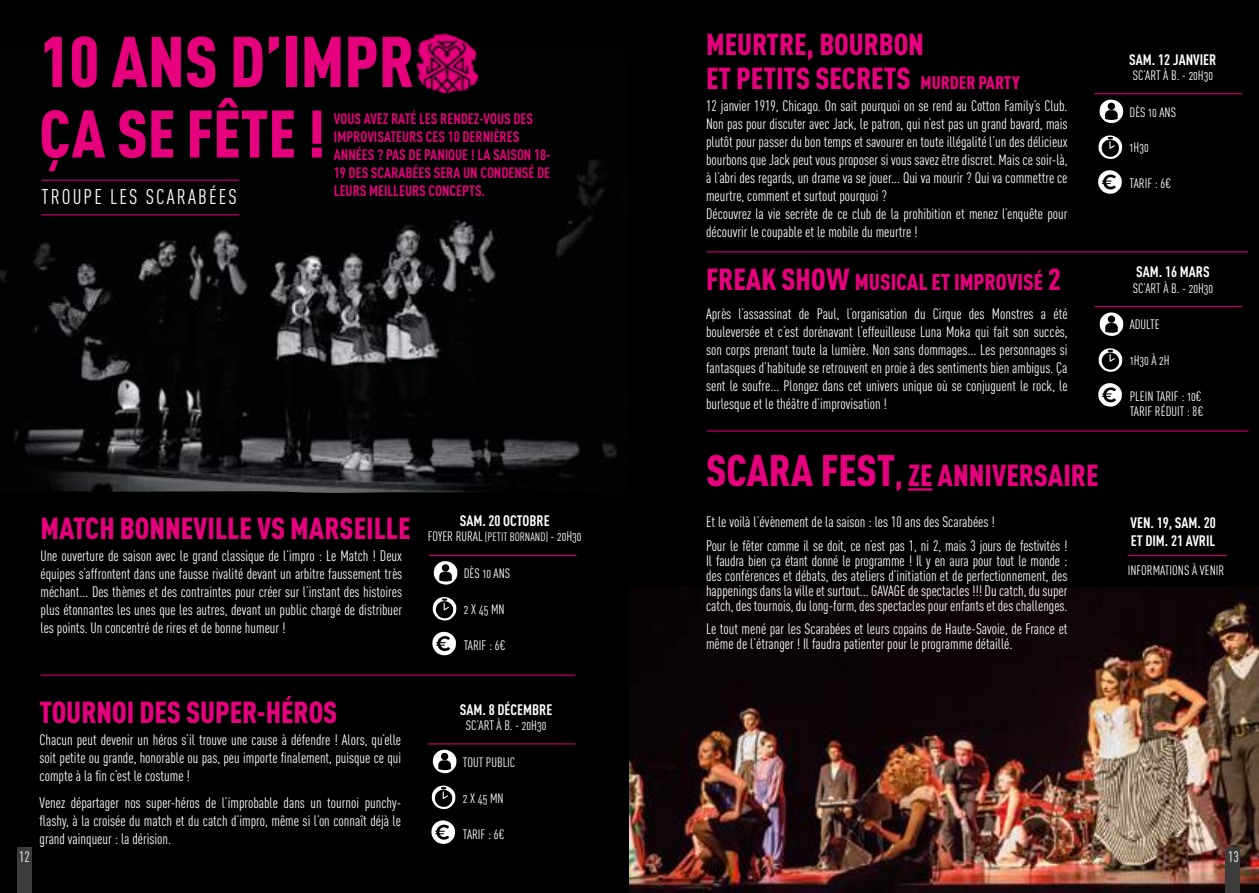
<style>
.page{position:relative;width:1259px;height:893px;background:#000}
.page>*{position:absolute;margin:0;border:0;box-sizing:border-box;transform-origin:0 0}
.t1{font:900 70.5px "DIN Cond";color:#e6007d}
.t2{font:900 66px "DIN Cond";color:#e6007d}
.t3{font:900 30px/34px "DIN Cond";color:#e6007d}
.t4{font:900 22.5px "DIN Cond";color:#e6007d}
.t5{font:21px "DIN Cond Regular Alternate";letter-spacing:.1em;color:#fff}
.t6{font:15px/18px "DIN Cond";color:#fff;text-align:justify}
.t7{font:700 15px/18px "DIN Cond";color:#e6007d}
.t8{font:700 15px/18px "DIN Cond";color:#fff}
.t9{font:13.5px/15px "DIN Cond Regular Alternate";color:#fff}
.s1{font-size:12px}
.s2{font-size:18px}
.s3{font-size:30px}
.s4{font-size:43.5px}
</style>
<div class="page">
<img style="left:0;top:61px;width:617px;height:432px">
<div style="left:17px;top:847px;width:15px;height:46px;background:#3c3c3b"></div>
<hr style="left:41px;top:180px;width:198px;height:1px;background:#e6007d">
<hr style="left:41px;top:214px;width:198px;height:1px;background:#e6007d">
<svg style="left:433px;top:597px;width:23px;height:23px"></svg>
<svg style="left:432px;top:786px;width:23px;height:23px"></svg>
<svg style="left:1098px;top:135px;width:24px;height:24px"></svg>
<svg style="left:1098px;top:348px;width:24px;height:24px"></svg>
<svg style="left:432px;top:632px;width:24px;height:23px"></svg>
<svg style="left:431px;top:820px;width:24px;height:24px"></svg>
<svg style="left:1098px;top:170px;width:23px;height:24px"></svg>
<svg style="left:1098px;top:383px;width:24px;height:24px"></svg>
<svg style="left:434px;top:561px;width:23px;height:24px"></svg>
<svg style="left:433px;top:750px;width:23px;height:23px"></svg>
<svg style="left:1099px;top:100px;width:24px;height:23px"></svg>
<svg style="left:1099px;top:312px;width:24px;height:24px"></svg>
<hr style="left:429px;top:555px;width:147px;height:1px;background:#e6007d">
<hr style="left:428px;top:743px;width:147px;height:1px;background:#e6007d">
<hr style="left:1094px;top:93px;width:148px;height:1px;background:#e6007d">
<hr style="left:1094px;top:306px;width:148px;height:1px;background:#e6007d">
<hr style="left:41px;top:675px;width:534px;height:1px;background:#e6007d">
<hr style="left:706px;top:251px;width:542px;height:1px;background:#e6007d">
<hr style="left:706px;top:431px;width:542px;height:1px;background:#e6007d">
<hr style="left:908px;top:488px;width:24px;height:3px;background:#e6007d">
<img style="left:629px;top:588px;width:630px;height:305px">
<hr style="left:1127px;top:555px;width:100px;height:1px;background:#e6007d">
<div style="left:1225px;top:847px;width:14px;height:46px;background:#3c3c3b"></div>
<img style="left:411px;top:33px;width:73px;height:66px">
<h1 class="t1" style="left:39px;top:18px;width:376px">10 ANS D’IMPR</h1>
<h2 class="t2" style="left:39px;top:93px;width:287px">ÇA SE FÊTE !</h2>
<h3 class="t5" style="left:41px;top:184px;width:197px">TROUPE LES SCARABÉES</h3>
<p class="t7" style="left:334px;top:109px;width:218px">VOUS AVEZ RATÉ LES RENDEZ-VOUS DES IMPROVISATEURS CES 10 DERNIÈRES ANNÉES ? PAS DE PANIQUE ! LA SAISON 18- 19 DES SCARABÉES SERA UN CONDENSÉ DE LEURS MEILLEURS CONCEPTS.</p>
<h3 class="t3" style="left:40px;top:510px;width:372px">MATCH BONNEVILLE VS MARSEILLE</h3>
<p class="t6" style="left:41px;top:546px;width:363px">Une ouverture de saison avec le grand classique de l’impro : Le Match ! Deux équipes s’affrontent dans une fausse rivalité devant un arbitre faussement très méchant... Des thèmes et des contraintes pour créer sur l’instant des histoires plus étonnantes les unes que les autres, devant un public chargé de distribuer les points. Un concentré de rires et de bonne humeur !</p>
<p class="t6" style="left:19px;top:847px;width:12px">12</p>
<h3 class="t3" style="left:39px;top:694px;width:299px">TOURNOI DES SUPER-HÉROS</h3>
<p class="t6" style="left:40px;top:731px;width:363px">Chacun peut devenir un héros s’il trouve une cause à défendre ! Alors, qu’elle soit petite ou grande, honorable ou pas, peu importe finalement, puisque ce qui compte à la fin c’est le costume !</p>
<p class="t6" style="left:40px;top:793px;width:363px">Venez départager nos super-héros de l’improbable dans un tournoi punchy&shy;flashy, à la croisée du match et du catch d’impro, même si l’on connaît déjà le grand vainqueur : la dérision.</p>
<p class="t8" style="left:460px;top:511px;width:91px">SAM. 20 OCTOBRE</p>
<p class="t9" style="left:428px;top:529px;width:155px">FOYER RURAL <span class="s1">(PETIT BORNAND)</span> - 20H30</p>
<p class="t9" style="left:464px;top:566px;width:48px">DÈS 10 ANS</p>
<p class="t9" style="left:464px;top:602px;width:42px">2 X 45 MN</p>
<p class="t9" style="left:464px;top:638px;width:43px">TARIF : 6€</p>
<p class="t8" style="left:460px;top:700px;width:94px">SAM. 8 DÉCEMBRE</p>
<p class="t9" style="left:466px;top:717px;width:82px">SC’ART À B. - 20H30</p>
<p class="t9" style="left:463px;top:754px;width:54px">TOUT PUBLIC</p>
<p class="t9" style="left:463px;top:790px;width:42px">2 X 45 MN</p>
<p class="t9" style="left:463px;top:826px;width:43px">TARIF : 6€</p>
<h3 class="t3" style="left:706px;top:26px;width:315px">MEURTRE, BOURBON<br>ET PETITS SECRETS <span class="s2">MURDER PARTY</span></h3>
<p class="t6" style="left:706px;top:96px;width:363px;text-align:left">12 janvier 1919, Chicago. On sait pourquoi on se rend au Cotton Family’s Club.<br>Non pas pour discuter avec Jack, le patron, qui n’est pas un grand bavard, mais plutôt pour passer du bon temps et savourer en toute illégalité l’un des délicieux bourbons que Jack peut vous proposer si vous savez être discret. Mais ce soir-là, à l’abri des regards, un drame va se jouer... Qui va mourir ? Qui va commettre ce meurtre, comment et surtout pourquoi ?<br>Découvrez la vie secrète de ce club de la prohibition et menez l’enquête pour découvrir le coupable et le mobile du meurtre !</p>
<h3 class="t4" style="left:706px;top:268px;width:356px"><span class="s3">FREAK SHOW</span> MUSICAL ET IMPROVISÉ <span class="s3">2</span></h3>
<p class="t6" style="left:706px;top:304px;width:363px">Après l’assassinat de Paul, l’organisation du Cirque des Monstres a été bouleversée et c’est dorénavant l’effeuilleuse Luna Moka qui fait son succès, son corps prenant toute la lumière. Non sans dommages... Les personnages si fantasques d’habitude se retrouvent en proie à des sentiments bien ambigus. Ça sent le soufre... Plongez dans cet univers unique où se conjuguent le rock, le burlesque et le théâtre d’improvisation !</p>
<h3 class="t3" style="left:706px;top:457px;width:394px"><span class="s4">SCARA FEST</span>, ZE ANNIVERSAIRE</h3>
<p class="t6" style="left:706px;top:510px;width:363px;line-height:23.5px">Et le voilà l’évènement de la saison : les 10 ans des Scarabées !<br>Pour le fêter comme il se doit, ce n’est pas 1, ni 2, mais 3 jours de festivités !</p>
<p class="t6" style="left:706px;top:553px;width:363px;line-height:15px">Il faudra bien ça étant donné le programme ! Il y en aura pour tout le monde : des conférences et débats, des ateliers d’initiation et de perfectionnement, des happenings dans la ville et surtout... GAVAGE de spectacles !!! Du catch, du super catch, des tournois, du long-form, des spectacles pour enfants et des challenges.</p>
<p class="t6" style="left:706px;top:621px;width:363px;line-height:15px">Le tout mené par les Scarabées et leurs copains de Haute-Savoie, de France et même de l’étranger ! Il faudra patienter pour le programme détaillé.</p>
<p class="t8" style="left:1129px;top:50px;width:89px">SAM. 12 JANVIER</p>
<p class="t9" style="left:1132px;top:67px;width:82px">SC’ART À B. - 20H30</p>
<p class="t9" style="left:1129px;top:104px;width:48px">DÈS 10 ANS</p>
<p class="t9" style="left:1129px;top:140px;width:21px">1H30</p>
<p class="t9" style="left:1129px;top:176px;width:43px">TARIF : 6€</p>
<p class="t8" style="left:1136px;top:263px;width:75px">SAM. 16 MARS</p>
<p class="t9" style="left:1132px;top:280px;width:82px">SC’ART À B. - 20H30</p>
<p class="t9" style="left:1129px;top:317px;width:31px">ADULTE</p>
<p class="t9" style="left:1129px;top:353px;width:41px">1H30 À 2H</p>
<p class="t9" style="left:1129px;top:389px;width:75px">PLEIN TARIF : 10€<br>TARIF RÉDUIT : 8€</p>
<p class="t8" style="left:1130px;top:513px;width:87px">VEN. 19, SAM. 20<br>ET DIM. 21 AVRIL</p>
<p class="t9" style="left:1127px;top:563px;width:98px">INFORMATIONS À VENIR</p>
<p class="t6" style="left:1228px;top:847px;width:12px">13</p>
</div>
